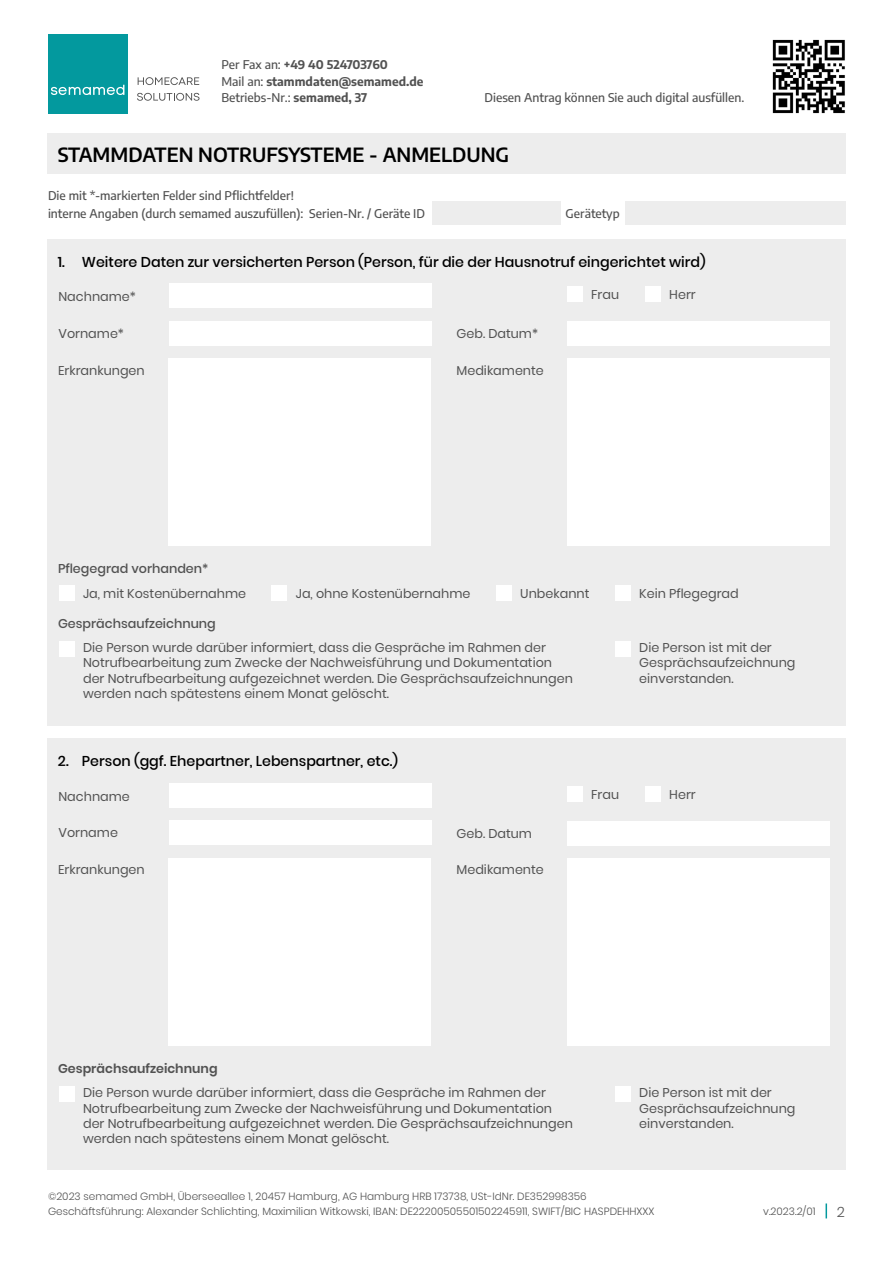
<style>
.page{position:relative;width:893px;height:1263px;background:#fff}
.page>*{position:absolute;margin:0;border:0;box-sizing:border-box;transform-origin:0 0}
.t1{font:600 19.5px "Encode Sans";color:#000}
.t2{font:500 14.25px "Poppins";color:#000}
.t3{font:300 14.25px "Poppins";color:#525252}
.t4{font:12.75px/15.3px "Poppins";color:#525252}
.t5{font:500 12.75px "Poppins";color:#525252}
.t6{font:600 12.75px "Poppins";color:#525252}
.t7{font:500 12px "Encode Sans";color:#525252}
.t8{font:700 12px "Encode Sans";color:#525252}
.t9{font:700 12px "Encode Sans";letter-spacing:-.02em;color:#525252}
.t10{font:300 10.5px "Poppins";color:#525252}
.s1{font-weight:500}
.s2{font-weight:700}
</style>
<div class="page">
<div style="left:48px;top:34px;width:80px;height:80px;background:#03999e"></div>
<svg style="left:51px;top:85px;width:73px;height:10px"></svg>
<svg style="left:138px;top:77px;width:61px;height:8px"></svg>
<svg style="left:137px;top:93px;width:63px;height:8px"></svg>
<div style="left:47px;top:133px;width:799px;height:41px;background:#ededed"></div>
<div style="left:47px;top:239px;width:799px;height:486px;background:#ededed"></div>
<div style="left:59px;top:585px;width:16px;height:16px;background:#fff"></div>
<div style="left:272px;top:585px;width:15px;height:16px;background:#fff"></div>
<div style="left:496px;top:585px;width:16px;height:16px;background:#fff"></div>
<div style="left:615px;top:585px;width:16px;height:16px;background:#fff"></div>
<div style="left:615px;top:641px;width:16px;height:16px;background:#fff"></div>
<div style="left:59px;top:641px;width:16px;height:16px;background:#fff"></div>
<div style="left:47px;top:738px;width:799px;height:432px;background:#ededed"></div>
<svg style="left:825px;top:1203px;width:2px;height:15px"></svg>
<div style="left:432px;top:201px;width:128px;height:23px;background:#ededed"></div>
<div style="left:625px;top:201px;width:221px;height:23px;background:#ededed"></div>
<div style="left:615px;top:1086px;width:16px;height:16px;background:#fff"></div>
<div style="left:59px;top:1086px;width:16px;height:16px;background:#fff"></div>
<img style="left:772px;top:40px;width:73px;height:74px">
<div style="left:169px;top:283px;width:262px;height:25px;background:#fff"></div>
<div style="left:567px;top:321px;width:262px;height:25px;background:#fff"></div>
<div style="left:169px;top:321px;width:262px;height:25px;background:#fff"></div>
<div style="left:169px;top:359px;width:262px;height:187px;background:#fff"></div>
<div style="left:567px;top:359px;width:262px;height:187px;background:#fff"></div>
<div style="left:567px;top:821px;width:262px;height:24px;background:#fff"></div>
<div style="left:169px;top:858px;width:262px;height:188px;background:#fff"></div>
<div style="left:567px;top:858px;width:262px;height:188px;background:#fff"></div>
<div style="left:169px;top:783px;width:262px;height:25px;background:#fff"></div>
<div style="left:169px;top:820px;width:262px;height:25px;background:#fff"></div>
<div style="left:567px;top:286px;width:16px;height:16px;background:#fff"></div>
<div style="left:645px;top:286px;width:16px;height:16px;background:#fff"></div>
<div style="left:567px;top:786px;width:16px;height:16px;background:#fff"></div>
<div style="left:645px;top:786px;width:16px;height:16px;background:#fff"></div>
<p class="t9" style="left:221px;top:56px;width:168px"><span class="s1">Per Fax an:</span> +49 40 524703760</p>
<p class="t8" style="left:221px;top:73px;width:203px"><span class="s1">Mail an:</span> stammdaten@semamed.de</p>
<p class="t7" style="left:221px;top:89px;width:147px">Betriebs-Nr.: <span class="s2">semamed, 37</span></p>
<p class="t7" style="left:484px;top:89px;width:261px">Diesen Antrag können Sie auch digital ausfüllen.</p>
<p class="t1" style="left:58px;top:142px;width:453px">STAMMDATEN NOTRUFSYSTEME - ANMELDUNG</p>
<p class="t7" style="left:48px;top:187px;width:247px">Die mit *-markierten Felder sind Pflichtfelder!</p>
<p class="t7" style="left:48px;top:205px;width:379px">interne Angaben (durch semamed auszufüllen): Serien-Nr. / Geräte ID</p>
<p class="t7" style="left:566px;top:205px;width:56px">Gerätetyp</p>
<p class="t2" style="left:58px;top:253px;width:649px">1. Weitere Daten zur versicherten Person (Person, für die der Hausnotruf eingerichtet wird)</p>
<p class="t4" style="left:58px;top:289px;width:79px">Nachname*</p>
<p class="t4" style="left:58px;top:326px;width:67px">Vorname*</p>
<p class="t4" style="left:457px;top:326px;width:83px">Geb. Datum*</p>
<p class="t4" style="left:58px;top:363px;width:88px">Erkrankungen</p>
<p class="t4" style="left:457px;top:363px;width:89px">Medikamente</p>
<p class="t4" style="left:591px;top:287px;width:30px">Frau</p>
<p class="t4" style="left:669px;top:287px;width:28px">Herr</p>
<p class="t5" style="left:58px;top:561px;width:152px">Pflegegrad vorhanden*</p>
<p class="t4" style="left:83px;top:585px;width:164px">Ja, mit Kostenübernahme</p>
<p class="t4" style="left:296px;top:585px;width:176px">Ja, ohne Kostenübernahme</p>
<p class="t4" style="left:520px;top:585px;width:71px">Unbekannt</p>
<p class="t4" style="left:639px;top:585px;width:101px">Kein Pflegegrad</p>
<p class="t5" style="left:58px;top:616px;width:159px">Gesprächsaufzeichnung</p>
<p class="t4" style="left:83px;top:640px;width:491px">Die Person wurde darüber informiert, dass die Gespräche im Rahmen der Notrufbearbeitung zum Zwecke der Nachweisführung und Dokumentation der Notrufbearbeitung aufgezeichnet werden. Die Gesprächsaufzeichnungen werden nach spätestens einem Monat gelöscht.</p>
<p class="t4" style="left:639px;top:640px;width:158px">Die Person ist mit der<br>Gesprächsaufzeichnung einverstanden.</p>
<p class="t2" style="left:58px;top:753px;width:342px">2. Person (ggf. Ehepartner, Lebenspartner, etc.)</p>
<p class="t4" style="left:58px;top:789px;width:73px">Nachname</p>
<p class="t4" style="left:58px;top:825px;width:61px">Vorname</p>
<p class="t4" style="left:58px;top:862px;width:88px">Erkrankungen</p>
<p class="t4" style="left:457px;top:862px;width:89px">Medikamente</p>
<p class="t4" style="left:457px;top:826px;width:77px">Geb. Datum</p>
<p class="t4" style="left:591px;top:787px;width:30px">Frau</p>
<p class="t4" style="left:669px;top:787px;width:28px">Herr</p>
<p class="t6" style="left:58px;top:1061px;width:161px">Gesprächsaufzeichnung</p>
<p class="t4" style="left:83px;top:1085px;width:491px">Die Person wurde darüber informiert, dass die Gespräche im Rahmen der Notrufbearbeitung zum Zwecke der Nachweisführung und Dokumentation der Notrufbearbeitung aufgezeichnet werden. Die Gesprächsaufzeichnungen werden nach spätestens einem Monat gelöscht.</p>
<p class="t4" style="left:639px;top:1085px;width:158px">Die Person ist mit der<br>Gesprächsaufzeichnung einverstanden.</p>
<p class="t10" style="left:48px;top:1190px;width:540px">©2023 semamed GmbH, Überseeallee 1, 20457 Hamburg, AG Hamburg HRB 173738, USt-IdNr. DE352998356</p>
<p class="t10" style="left:48px;top:1205px;width:608px">Geschäftsführung: Alexander Schlichting, Maximilian Witkowski, IBAN: DE22200505501502245911, SWIFT/BIC HASPDEHHXXX</p>
<p class="t10" style="left:763px;top:1205px;width:54px">v.2023.2/01</p>
<p class="t3" style="left:837px;top:1204px;width:10px">2</p>
</div>
